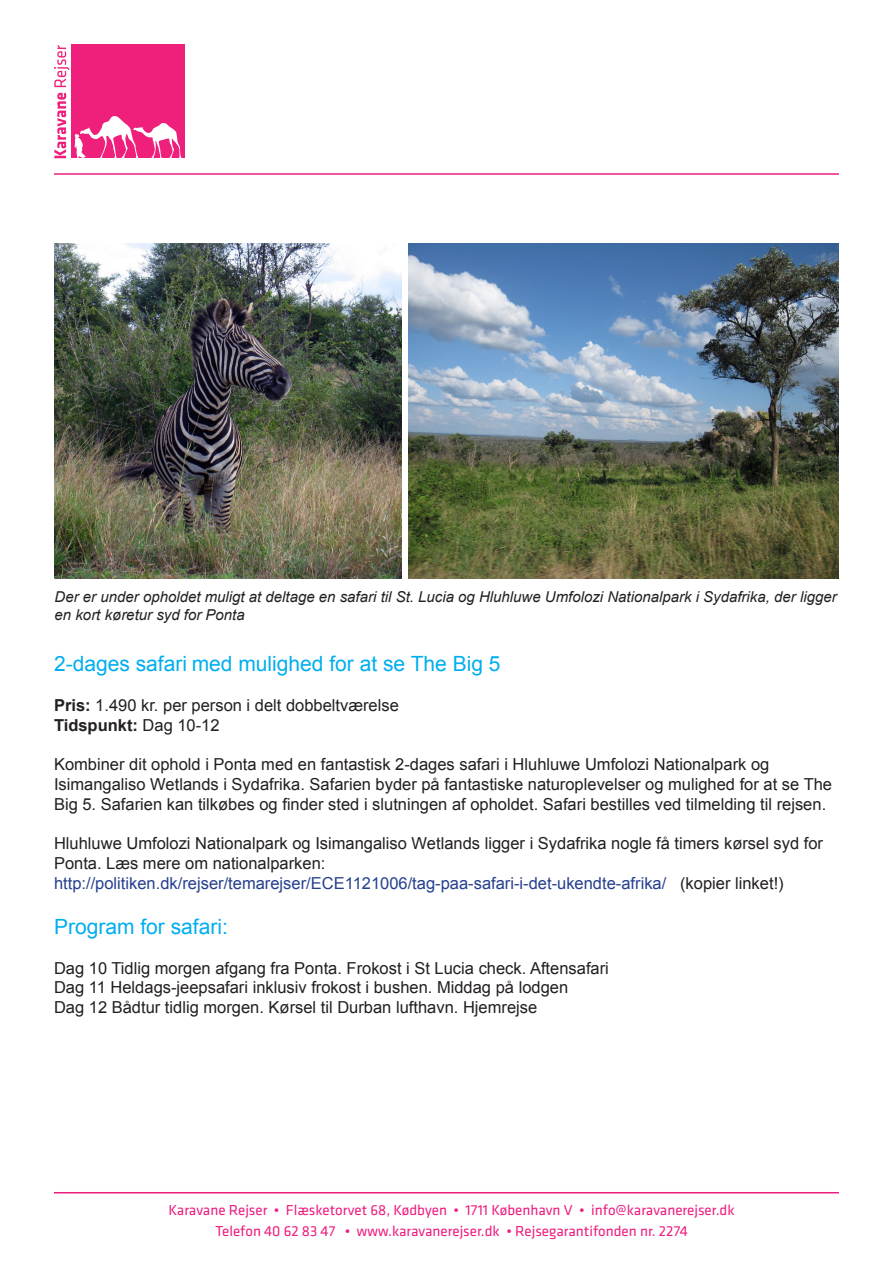
<style>
.page{position:relative;width:893px;height:1263px;background:#fff}
.page>*{position:absolute;margin:0;border:0;box-sizing:border-box;transform-origin:0 0}
.t1{font:21px "Arial";color:#00aeef}
.t2{font:16.5px/19.8px "Arial";color:#231f20}
.t3{font:16.5px "Arial";color:#253f8e}
.t4{font:700 16.5px "Arial";color:#231f20}
.t5{font:15px "Klavika Basic";color:#ed1d80}
.t6{font:italic 15px/18px "Arial";color:#231f20}
.s1{font-weight:700}
.s2{font-weight:400}
.s3{color:#231f20}
</style>
<div class="page">
<hr style="left:54px;top:1192px;width:785px;height:1px;background:#ed1d80">
<hr style="left:54px;top:173px;width:785px;height:2px;background:#ed1d80">
<div style="left:71px;top:44px;width:113px;height:114px;background:#ee207b"></div>
<svg style="left:74px;top:116px;width:107px;height:42px"></svg>
<svg style="left:54px;top:93px;width:12px;height:65px"></svg>
<svg style="left:54px;top:45px;width:16px;height:42px"></svg>
<img style="left:408px;top:244px;width:431px;height:335px">
<img style="left:55px;top:244px;width:347px;height:335px">
<p class="t6" style="left:55px;top:588px;width:783px">Der er under opholdet muligt at deltage en safari til St. Lucia og Hluhluwe Umfolozi Nationalpark i Sydafrika, der ligger en kort køretur syd for Ponta</p>
<p class="t1" style="left:54px;top:649px;width:448px">2-dages safari med mulighed for at se The Big 5</p>
<p class="t2" style="left:54px;top:695px;width:346px"><span class="s1">Pris:</span> 1.490 kr. per person i delt dobbeltværelse</p>
<p class="t4" style="left:54px;top:713px;width:167px">Tidspunkt: <span class="s2">Dag 10-12</span></p>
<p class="t2" style="left:54px;top:754px;width:717px">Kombiner dit ophold i Ponta med en fantastisk 2-dages safari i Hluhluwe Umfolozi Nationalpark og</p>
<p class="t2" style="left:54px;top:774px;width:780px">Isimangaliso Wetlands i Sydafrika. Safarien byder på fantastiske naturoplevelser og mulighed for at se The<br>Big 5. Safarien kan tilkøbes og finder sted i slutningen af opholdet. Safari bestilles ved tilmelding til rejsen.</p>
<p class="t2" style="left:54px;top:834px;width:771px">Hluhluwe Umfolozi Nationalpark og Isimangaliso Wetlands ligger i Sydafrika nogle få timers kørsel syd for<br>Ponta. Læs mere om nationalparken:</p>
<p class="t3" style="left:54px;top:872px;width:731px">http://politiken.dk/rejser/temarejser/ECE1121006/tag-paa-safari-i-det-ukendte-afrika/ <span class="s3">(kopier linket!)</span></p>
<p class="t1" style="left:54px;top:912px;width:175px">Program for safari:</p>
<p class="t2" style="left:54px;top:958px;width:556px">Dag 10 Tidlig morgen afgang fra Ponta. Frokost i St Lucia check. Aftensafari</p>
<p class="t2" style="left:54px;top:978px;width:516px">Dag 11 Heldags-jeepsafari inklusiv frokost i bushen. Middag på lodgen</p>
<p class="t2" style="left:54px;top:997px;width:485px">Dag 12 Bådtur tidlig morgen. Kørsel til Durban lufthavn. Hjemrejse</p>
<p class="t5" style="left:169px;top:1200px;width:568px">Karavane Rejser • Flæsketorvet 68, Kødbyen • 1711 København V • info@karavanerejser.dk</p>
<p class="t5" style="left:215px;top:1221px;width:474px">Telefon 40 62 83 47 • www.karavanerejser.dk • Rejsegarantifonden nr. 2274</p>
</div>
